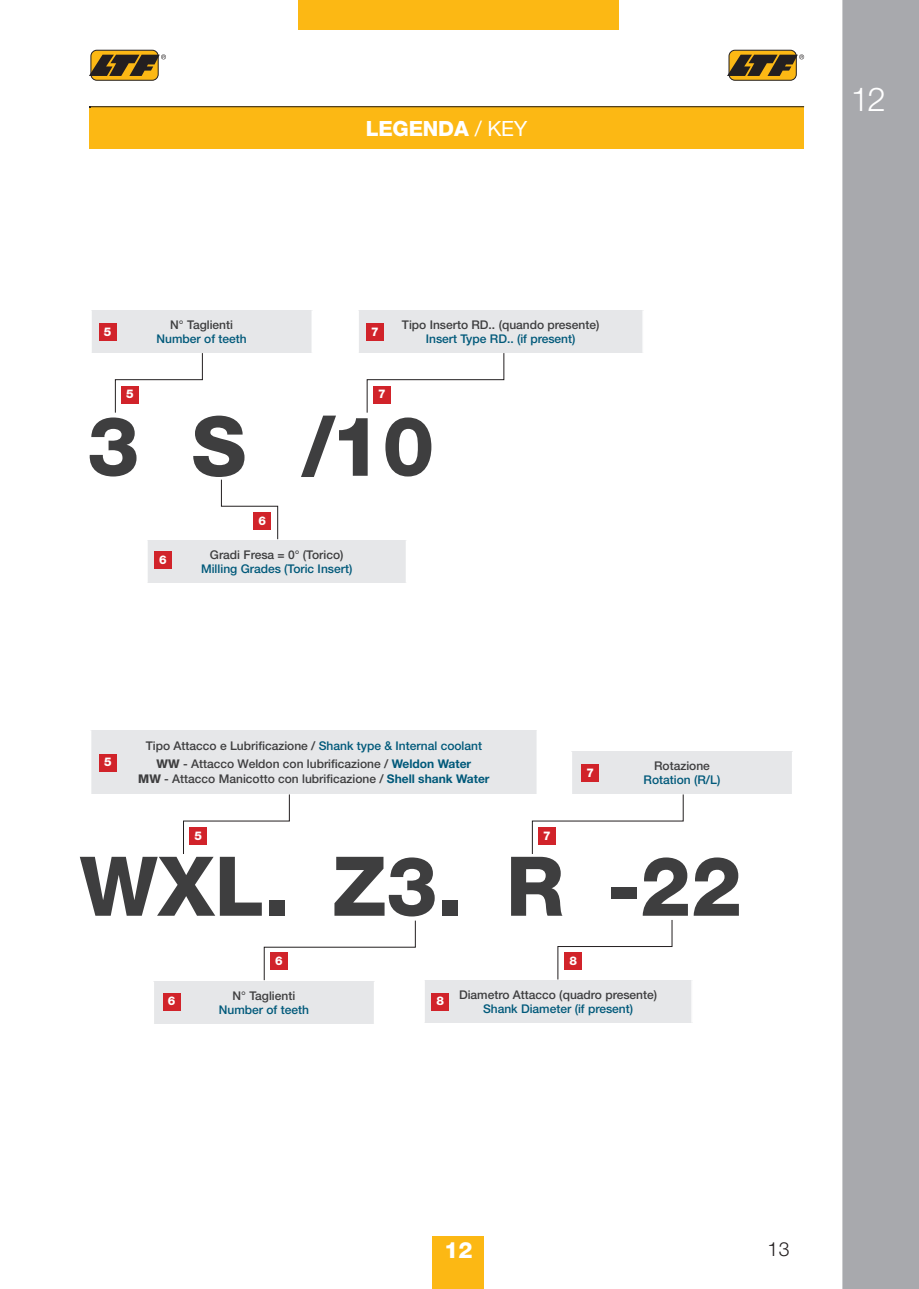
<style>
.page{position:relative;width:919px;height:1289px;background:#fff}
.page>*{position:absolute;margin:0;border:0;box-sizing:border-box;transform-origin:0 0}
.t1{font:800 82.5px "Helvetica Neue LT Std";color:#3e3e3f}
.t2{font:300 33px "Helvetica Neue LT Std";color:#fff}
.t3{font:800 22.5px "Helvetica Neue LT Std";color:#fff}
.TiT_centro{font:800 21px "Helvetica Neue LT Std";letter-spacing:-.01em;color:#fff}
.t4{font:300 19.5px "Helvetica Neue LT Std";color:#231f20}
.t5{font:500 12px "Helvetica Neue LT Std";color:#3e3e3f}
.t6{font:500 12px "Helvetica Neue LT Std";color:#00597a}
.t7{font:800 12px "Helvetica Neue LT Std";color:#fff}
.s1{font-weight:400}
.s2{color:#00597a}
.s3{font-weight:800}
.s4{font-weight:700;color:#00597a}
</style>
<div class="page">
<div style="left:89px;top:107px;width:714px;height:42px;background:#fcb814"></div>
<hr style="left:90px;top:106px;width:714px;height:1px;background:#231f20">
<div style="left:91px;top:730px;width:446px;height:64px;background:#e6e7e9"></div>
<hr style="left:536px;top:730px;width:2px;height:64px;background:#fff">
<div style="left:91px;top:310px;width:221px;height:43px;background:#e6e7e9"></div>
<hr style="left:90px;top:310px;width:2px;height:43px;background:#fff">
<hr style="left:311px;top:310px;width:2px;height:43px;background:#fff">
<div style="left:571px;top:751px;width:221px;height:43px;background:#e6e7e9"></div>
<hr style="left:570px;top:751px;width:2px;height:43px;background:#fff">
<hr style="left:791px;top:751px;width:2px;height:43px;background:#fff">
<div style="left:424px;top:980px;width:268px;height:42px;background:#e6e7e9"></div>
<hr style="left:423px;top:980px;width:2px;height:42px;background:#fff">
<hr style="left:691px;top:980px;width:1px;height:42px;background:#fff">
<div style="left:99px;top:323px;width:17px;height:17px;background:#d1232a"></div>
<div style="left:147px;top:540px;width:259px;height:43px;background:#e6e7e9"></div>
<hr style="left:146px;top:540px;width:2px;height:43px;background:#fff">
<hr style="left:405px;top:540px;width:2px;height:43px;background:#fff">
<div style="left:358px;top:310px;width:285px;height:43px;background:#e6e7e9"></div>
<hr style="left:357px;top:310px;width:2px;height:43px;background:#fff">
<hr style="left:642px;top:310px;width:2px;height:43px;background:#fff">
<svg style="left:115px;top:353px;width:88px;height:60px"></svg>
<div style="left:121px;top:386px;width:17px;height:17px;background:#d1232a"></div>
<svg style="left:221px;top:479px;width:57px;height:60px"></svg>
<div style="left:154px;top:552px;width:17px;height:17px;background:#d1232a"></div>
<div style="left:253px;top:512px;width:17px;height:17px;background:#d1232a"></div>
<svg style="left:367px;top:353px;width:137px;height:60px"></svg>
<div style="left:373px;top:386px;width:17px;height:17px;background:#d1232a"></div>
<div style="left:366px;top:323px;width:17px;height:17px;background:#d1232a"></div>
<div style="left:153px;top:981px;width:221px;height:42px;background:#e6e7e9"></div>
<hr style="left:152px;top:981px;width:2px;height:42px;background:#fff">
<svg style="left:183px;top:794px;width:107px;height:60px"></svg>
<svg style="left:264px;top:920px;width:151px;height:60px"></svg>
<svg style="left:557px;top:920px;width:115px;height:59px"></svg>
<svg style="left:532px;top:794px;width:151px;height:60px"></svg>
<div style="left:190px;top:827px;width:17px;height:17px;background:#d1232a"></div>
<div style="left:99px;top:754px;width:17px;height:17px;background:#d1232a"></div>
<div style="left:270px;top:952px;width:17px;height:17px;background:#d1232a"></div>
<div style="left:163px;top:993px;width:17px;height:17px;background:#d1232a"></div>
<div style="left:581px;top:764px;width:17px;height:17px;background:#d1232a"></div>
<div style="left:538px;top:827px;width:17px;height:17px;background:#d1232a"></div>
<div style="left:564px;top:952px;width:17px;height:17px;background:#d1232a"></div>
<div style="left:432px;top:993px;width:17px;height:17px;background:#d1232a"></div>
<div style="left:91px;top:50px;width:67px;height:30px;background:#fcb814;border-radius:6px"></div>
<div style="left:91px;top:50px;width:67px;height:30px;border:1px solid #231f20;border-radius:6px"></div>
<svg style="left:89px;top:54px;width:77px;height:22px"></svg>
<div style="left:298px;top:0;width:320px;height:30px;background:#fcb814"></div>
<div style="left:729px;top:50px;width:67px;height:30px;background:#fcb814;border-radius:6px"></div>
<div style="left:728px;top:50px;width:68px;height:30px;border:1px solid #231f20;border-radius:6px"></div>
<svg style="left:727px;top:54px;width:77px;height:22px"></svg>
<div style="left:433px;top:1235px;width:51px;height:53px;background:#fcb814"></div>
<div style="left:842px;top:0;width:76px;height:1288px;background:#a8a9ad"></div>
<p class="t7" style="left:104px;top:324px;width:9px">5</p>
<p class="t7" style="left:126px;top:387px;width:9px">5</p>
<p class="t5" style="left:170px;top:317px;width:64px">N° Taglienti</p>
<p class="t6" style="left:157px;top:332px;width:92px">Number of teeth</p>
<p class="TiT_centro" style="left:366px;top:115px;width:163px">LEGENDA <span class="s1">/ KEY</span></p>
<p class="t7" style="left:371px;top:324px;width:9px">7</p>
<p class="t5" style="left:402px;top:317px;width:199px">Tipo Inserto RD.. (quando presente)</p>
<p class="t6" style="left:426px;top:332px;width:151px">Insert Type RD.. (if present)</p>
<p class="t7" style="left:378px;top:387px;width:9px">7</p>
<h1 class="t1" style="left:87px;top:397px;width:348px">3 S /10</h1>
<p class="t7" style="left:159px;top:553px;width:9px">6</p>
<p class="t7" style="left:258px;top:513px;width:9px">6</p>
<p class="t5" style="left:210px;top:547px;width:135px">Gradi Fresa = 0° (Torico)</p>
<p class="t6" style="left:201px;top:561px;width:153px">Milling Grades (Toric Insert)</p>
<p class="t7" style="left:104px;top:755px;width:9px">5</p>
<p class="t5" style="left:146px;top:738px;width:338px">Tipo Attacco e Lubrificazione / <span class="s2">Shank type &amp; Internal coolant</span></p>
<p class="t5" style="left:156px;top:756px;width:316px"><span class="s3">WW</span> - Attacco Weldon con lubrificazione / <span class="s4">Weldon Water</span></p>
<p class="t5" style="left:138px;top:771px;width:353px"><span class="s3">MW</span> - Attacco Manicotto con lubrificazione / <span class="s4">Shell shank Water</span></p>
<p class="t7" style="left:194px;top:828px;width:9px">5</p>
<p class="t7" style="left:543px;top:828px;width:9px">7</p>
<p class="t7" style="left:586px;top:765px;width:9px">7</p>
<p class="t5" style="left:654px;top:758px;width:57px">Rotazione</p>
<p class="t6" style="left:643px;top:772px;width:78px">Rotation (R/L)</p>
<h1 class="t1" style="left:80px;top:837px;width:663px">WXL. Z3. R -22</h1>
<p class="t7" style="left:168px;top:994px;width:9px">6</p>
<p class="t7" style="left:275px;top:953px;width:9px">6</p>
<p class="t5" style="left:232px;top:988px;width:64px">N° Taglienti</p>
<p class="t6" style="left:219px;top:1002px;width:92px">Number of teeth</p>
<p class="t7" style="left:436px;top:994px;width:9px">8</p>
<p class="t7" style="left:569px;top:953px;width:9px">8</p>
<p class="t5" style="left:459px;top:987px;width:200px">Diametro Attacco (quadro presente)</p>
<p class="t6" style="left:483px;top:1001px;width:152px">Shank Diameter (if present)</p>
<h2 class="t2" style="left:850px;top:79px;width:37px">12</h2>
<h3 class="t3" style="left:444px;top:1236px;width:30px">12</h3>
<h3 class="t4" style="left:767px;top:1237px;width:24px">13</h3>
</div>
